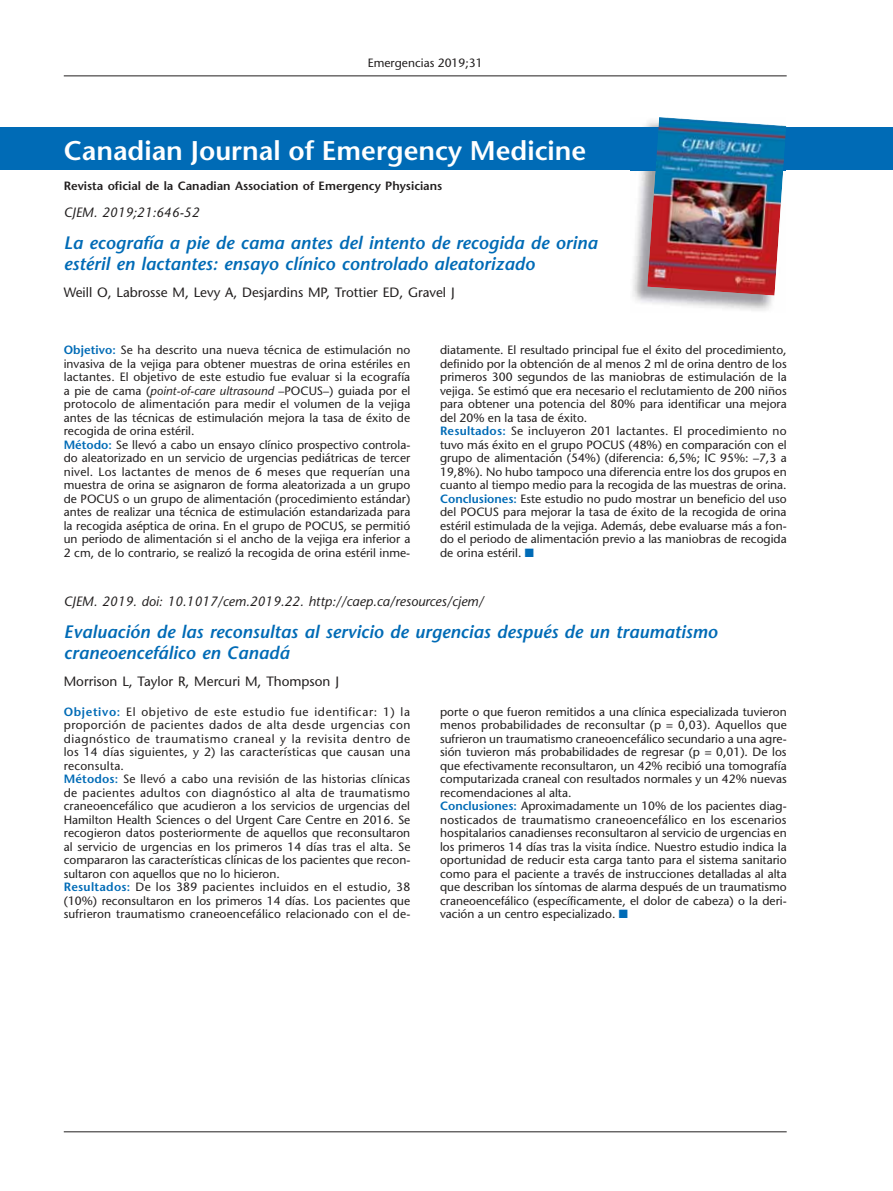
<style>
.page{position:relative;width:893px;height:1191px;background:#fff}
.page>*{position:absolute;margin:0;border:0;box-sizing:border-box;transform-origin:0 0}
.t1{font:600 27px "Stone Sans";color:#fff}
.t2{font:italic 600 18px/21px "Stone Sans";color:#006bb6}
.t3{font:13.5px "Stone Sans";color:#221f1f}
.t4{font:italic 13.5px "Stone Sans";color:#221f1f}
.t5{font:12px/13.5px "Stone Sans";color:#221f1f}
.t6{font:600 12px "Stone Sans";color:#221f1f}
.s1{font-weight:600;color:#006bb6}
.s2{font-style:italic}
.s3{color:#006bb6}
</style>
<div class="page">
<hr style="left:64px;top:1131px;width:723px;height:1px;background:#221f1f">
<hr style="left:64px;top:75px;width:723px;height:1px;background:#221f1f">
<div style="left:0;top:128px;width:893px;height:42px;background:#006bb6"></div>
<img style="left:630px;top:124px;width:145px;height:187px">
<img style="left:630px;top:128px;width:17px;height:42px">
<img style="left:647px;top:117px;width:139px;height:178px">
<p class="t5" style="left:368px;top:57px;width:116px">Emergencias 2019;31</p>
<h1 class="t1" style="left:64px;top:137px;width:524px">Canadian Journal of Emergency Medicine</h1>
<p class="t6" style="left:64px;top:180px;width:380px">Revista oficial de la Canadian Association of Emergency Physicians</p>
<p class="t4" style="left:64px;top:206px;width:137px">CJEM. 2019;21:646-52</p>
<h2 class="t2" style="left:64px;top:233px;width:535px">La ecografía a pie de cama antes del intento de recogida de orina estéril en lactantes: ensayo clínico controlado aleatorizado</h2>
<p class="t3" style="left:64px;top:285px;width:392px">Weill O, Labrosse M, Levy A, Desjardins MP, Trottier ED, Gravel J</p>
<p class="t5" style="left:64px;top:344px;width:348px"><span class="s1">Objetivo:</span> Se ha descrito una nueva técnica de estimulación no invasiva de la vejiga para obtener muestras de orina estériles en lactantes. El objetivo de este estudio fue evaluar si la ecografía a pie de cama (<span class="s2">point-of-care ultrasound</span> –POCUS–) guiada por el protocolo de alimentación para medir el volumen de la vejiga antes de las técnicas de estimulación mejora la tasa de éxito de recogida de orina estéril.<br><span class="s1">Método:</span> Se llevó a cabo un ensayo clínico prospectivo controla&shy;do aleatorizado en un servicio de urgencias pediátricas de tercer nivel. Los lactantes de menos de 6 meses que requerían una muestra de orina se asignaron de forma aleatorizada a un grupo de POCUS o un grupo de alimentación (procedimiento estándar) antes de realizar una técnica de estimulación estandarizada para la recogida aséptica de orina. En el grupo de POCUS, se permitió un periodo de alimentación si el ancho de la vejiga era inferior a 2 cm, de lo contrario, se realizó la recogida de orina estéril inme-</p>
<p class="t5" style="left:440px;top:344px;width:348px">diatamente. El resultado principal fue el éxito del procedimiento, definido por la obtención de al menos 2 ml de orina dentro de los primeros 300 segundos de las maniobras de estimulación de la vejiga. Se estimó que era necesario el reclutamiento de 200 niños para obtener una potencia del 80% para identificar una mejora del 20% en la tasa de éxito.<br><span class="s1">Resultados:</span> Se incluyeron 201 lactantes. El procedimiento no tuvo más éxito en el grupo POCUS (48%) en comparación con el grupo de alimentación (54%) (diferencia: 6,5%; IC 95%: –7,3 a 19,8%). No hubo tampoco una diferencia entre los dos grupos en cuanto al tiempo medio para la recogida de las muestras de orina.<br><span class="s1">Conclusiones:</span> Este estudio no pudo mostrar un beneficio del uso del POCUS para mejorar la tasa de éxito de la recogida de orina estéril estimulada de la vejiga. Además, debe evaluarse más a fon&shy;do el periodo de alimentación previo a las maniobras de recogida de orina estéril. <span class="s3">■</span></p>
<p class="t4" style="left:64px;top:595px;width:421px">CJEM. 2019. doi: 10.1017/cem.2019.22. http://caep.ca/resources/cjem/</p>
<h2 class="t2" style="left:64px;top:622px;width:655px">Evaluación de las reconsultas al servicio de urgencias después de un traumatismo craneoencefálico en Canadá</h2>
<p class="t3" style="left:64px;top:674px;width:277px">Morrison L, Taylor R, Mercuri M, Thompson J</p>
<p class="t5" style="left:64px;top:705px;width:348px"><span class="s1">Objetivo:</span> El objetivo de este estudio fue identificar: 1) la proporción de pacientes dados de alta desde urgencias con diagnóstico de traumatismo craneal y la revisita dentro de los 14 días siguientes, y 2) las características que causan una reconsulta.<br><span class="s1">Métodos:</span> Se llevó a cabo una revisión de las historias clínicas de pacientes adultos con diagnóstico al alta de traumatismo craneoencefálico que acudieron a los servicios de urgencias del Hamilton Health Sciences o del Urgent Care Centre en 2016. Se recogieron datos posteriormente de aquellos que reconsultaron al servicio de urgencias en los primeros 14 días tras el alta. Se compararon las características clínicas de los pacientes que recon&shy;sultaron con aquellos que no lo hicieron.<br><span class="s1">Resultados:</span> De los 389 pacientes incluidos en el estudio, 38 (10%) reconsultaron en los primeros 14 días. Los pacientes que sufrieron traumatismo craneoencefálico relacionado con el de-</p>
<p class="t5" style="left:440px;top:705px;width:348px">porte o que fueron remitidos a una clínica especializada tuvieron menos probabilidades de reconsultar (p = 0,03). Aquellos que sufrieron un traumatismo craneoencefálico secundario a una agre&shy;sión tuvieron más probabilidades de regresar (p = 0,01). De los que efectivamente reconsultaron, un 42% recibió una tomografía computarizada craneal con resultados normales y un 42% nuevas recomendaciones al alta.<br><span class="s1">Conclusiones:</span> Aproximadamente un 10% de los pacientes diag&shy;nosticados de traumatismo craneoencefálico en los escenarios hospitalarios canadienses reconsultaron al servicio de urgencias en los primeros 14 días tras la visita índice. Nuestro estudio indica la oportunidad de reducir esta carga tanto para el sistema sanitario como para el paciente a través de instrucciones detalladas al alta que describan los síntomas de alarma después de un traumatismo craneoencefálico (específicamente, el dolor de cabeza) o la deri&shy;vación a un centro especializado. <span class="s3">■</span></p>
</div>
